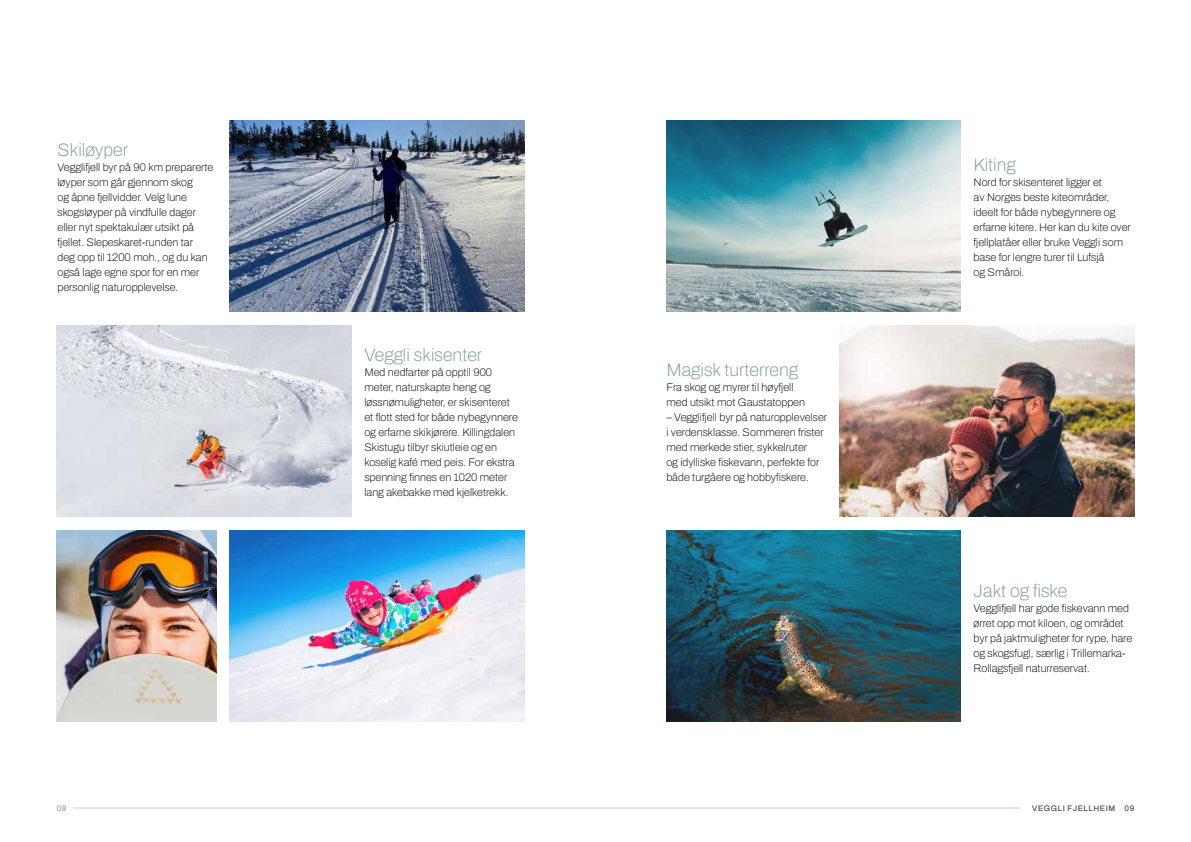
<style>
.page{position:relative;width:1191px;height:842px;background:#fff}
.page>*{position:absolute;margin:0;border:0;box-sizing:border-box;transform-origin:0 0}
.t1{font:600 18px "Archivo";color:#7d9d8e}
.t2{font:600 11px/15px "Archivo";color:#000}
.t3{font:600 8px "Archivo";letter-spacing:.075em;color:#313722}
.t4{font:600 8px "Archivo";color:#7d9d8e}
</style>
<div class="page">
<img style="left:666px;top:120px;width:294px;height:191px">
<img style="left:666px;top:531px;width:294px;height:190px">
<img style="left:230px;top:531px;width:294px;height:190px">
<img style="left:839px;top:326px;width:295px;height:190px">
<img style="left:229px;top:120px;width:295px;height:191px">
<img style="left:57px;top:326px;width:294px;height:190px">
<img style="left:57px;top:531px;width:159px;height:190px">
<hr style="left:74px;top:808px;width:521px;height:1px;background:#bfcfc7">
<hr style="left:595px;top:808px;width:425px;height:1px;background:#bfcfc7">
<h1 class="t1" style="left:57px;top:137px;width:72px">Skiløyper</h1>
<p class="t2" style="left:57px;top:160px;width:157px">Vegglifjell byr på 90 km preparerte løyper som går gjennom skog<br>og åpne fjellvidder. Velg lune skogsløyper på vindfulle dager eller nyt spektakulær utsikt på fjellet. Slepeskaret-runden tar<br>deg opp til 1200 moh., og du kan også lage egne spor for en mer personlig naturopplevelse.</p>
<h1 class="t1" style="left:364px;top:342px;width:119px">Veggli skisenter</h1>
<p class="t2" style="left:364px;top:365px;width:155px">Med nedfarter på opptil 900 meter, naturskapte heng og løssnømuligheter, er skisenteret et flott sted for både nybegynnere og erfarne skikjørere. Killingdalen<br>Skistugu tilbyr skiutleie og en koselig kafé med peis. For ekstra spenning finnes en 1020 meter lang akebakke med kjelketrekk.</p>
<h1 class="t1" style="left:666px;top:357px;width:133px">Magisk turterreng</h1>
<p class="t2" style="left:666px;top:380px;width:140px">Fra skog og myrer til høyfjell med utsikt mot Gaustatoppen</p>
<p class="t2" style="left:666px;top:410px;width:162px">– Vegglifjell byr på naturopplevelser i verdensklasse. Sommeren frister med merkede stier, sykkelruter<br>og idylliske fiskevann, perfekte for både turgåere og hobbyfiskere.</p>
<h1 class="t1" style="left:973px;top:152px;width:44px">Kiting</h1>
<p class="t2" style="left:973px;top:175px;width:159px">Nord for skisenteret ligger et<br>av Norges beste kiteområder, ideelt for både nybegynnere og erfarne kitere. Her kan du kite over fjellplatåer eller bruke Veggli som base for lengre turer til Lufsjå<br>og Småroi.</p>
<h1 class="t1" style="left:973px;top:577px;width:95px">Jakt og fiske</h1>
<p class="t2" style="left:973px;top:600px;width:160px">Vegglifjell har gode fiskevann med ørret opp mot kiloen, og området byr på jaktmuligheter for rype, hare og skogsfugl, særlig i Trillemarka-Rollagsfjell naturreservat.</p>
<p class="t4" style="left:57px;top:802px;width:11px">08</p>
<p class="t3" style="left:1032px;top:802px;width:103px">VEGGLI FJELLHEIM 09</p>
</div>
